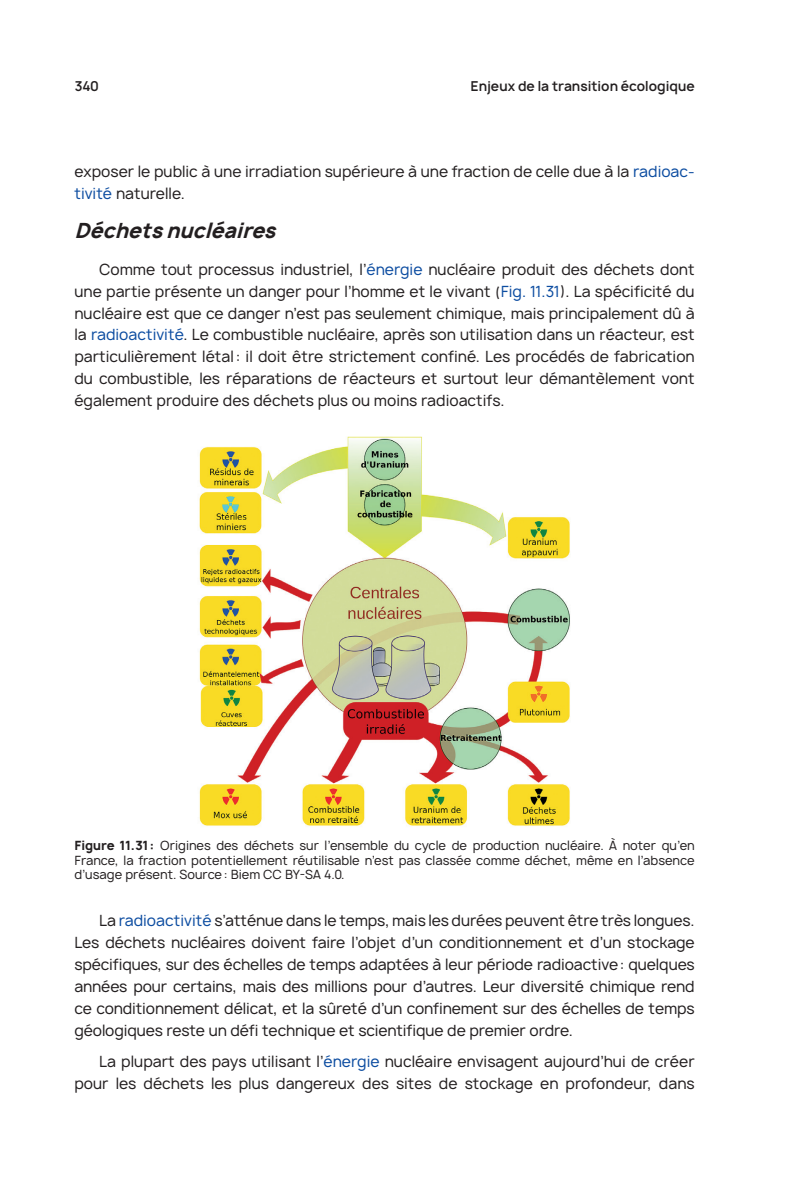
<style>
.page{position:relative;width:794px;height:1191px;background:#fff}
.page>*{position:absolute;margin:0;border:0;box-sizing:border-box;transform-origin:0 0}
.t1{font:italic 700 20.12px "Manrope";color:#231f20}
.t2{font:14.88px/21.9px "Manrope";color:#231f20;text-align:justify}
.t3{font:600 13.12px "Manrope";color:#231f20}
.t4{font:12.25px/14.7px "Manrope";color:#231f20;text-align:justify}
.s1{color:#0d4da1}
.s2{font-weight:700}
</style>
<div class="page">
<img style="left:199px;top:436px;width:371px;height:390px">
<p class="t3" style="left:74px;top:77px;width:26px">340</p>
<p class="t3" style="left:470px;top:77px;width:226px">Enjeux de la transition écologique</p>
<p class="t2" style="left:74px;top:161px;width:622px">exposer le public à une irradiation supérieure à une fraction de celle due à la <span class="s1">radioac&shy;tivité</span> naturelle.</p>
<h1 class="t1" style="left:74px;top:217px;width:210px">Déchetsnucléaires</h1>
<p class="t2" style="left:74px;top:258px;width:622px;text-indent:25px">Comme tout processus industriel, l’<span class="s1">énergie</span> nucléaire produit des déchets dont une partie présente un danger pour l’homme et le vivant (<span class="s1">Fig. 11.31</span>). La spécificité du nucléaire est que ce danger n’est pas seulement chimique, mais principalement dû à la <span class="s1">radioactivité</span>. Le combustible nucléaire, après son utilisation dans un réacteur, est particulièrement létal: il doit être strictement confiné. Les procédés de fabrication du combustible, les réparations de réacteurs et surtout leur démantèlement vont également produire des déchets plus ou moins radioactifs.</p>
<p class="t4" style="left:74px;top:838px;width:622px"><span class="s2">Figure 11.31 :</span> Origines des déchets sur l’ensemble du cycle de production nucléaire. À noter qu’en France, la fraction potentiellement réutilisable n’est pas classée comme déchet, même en l’absence d’usage présent. Source: Biem CC BY-SA 4.0.</p>
<p class="t2" style="left:74px;top:909px;width:622px;text-indent:25px">La <span class="s1">radioactivité</span> s’atténue dans le temps, mais les durées peuvent être très longues.<br>Les déchets nucléaires doivent faire l’objet d’un conditionnement et d’un stockage spécifiques, sur des échelles de temps adaptées à leur période radioactive: quelques années pour certains, mais des millions pour d’autres. Leur diversité chimique rend ce conditionnement délicat, et la sûreté d’un confinement sur des échelles de temps géologiques reste un défi technique et scientifique de premier ordre.</p>
<p class="t2" style="left:74px;top:1051px;width:622px;text-align:right">La plupart des pays utilisant l’<span class="s1">énergie</span> nucléaire envisagent aujourd’hui de créer pour les déchets les plus dangereux des sites de stockage en profondeur, dans</p>
</div>
